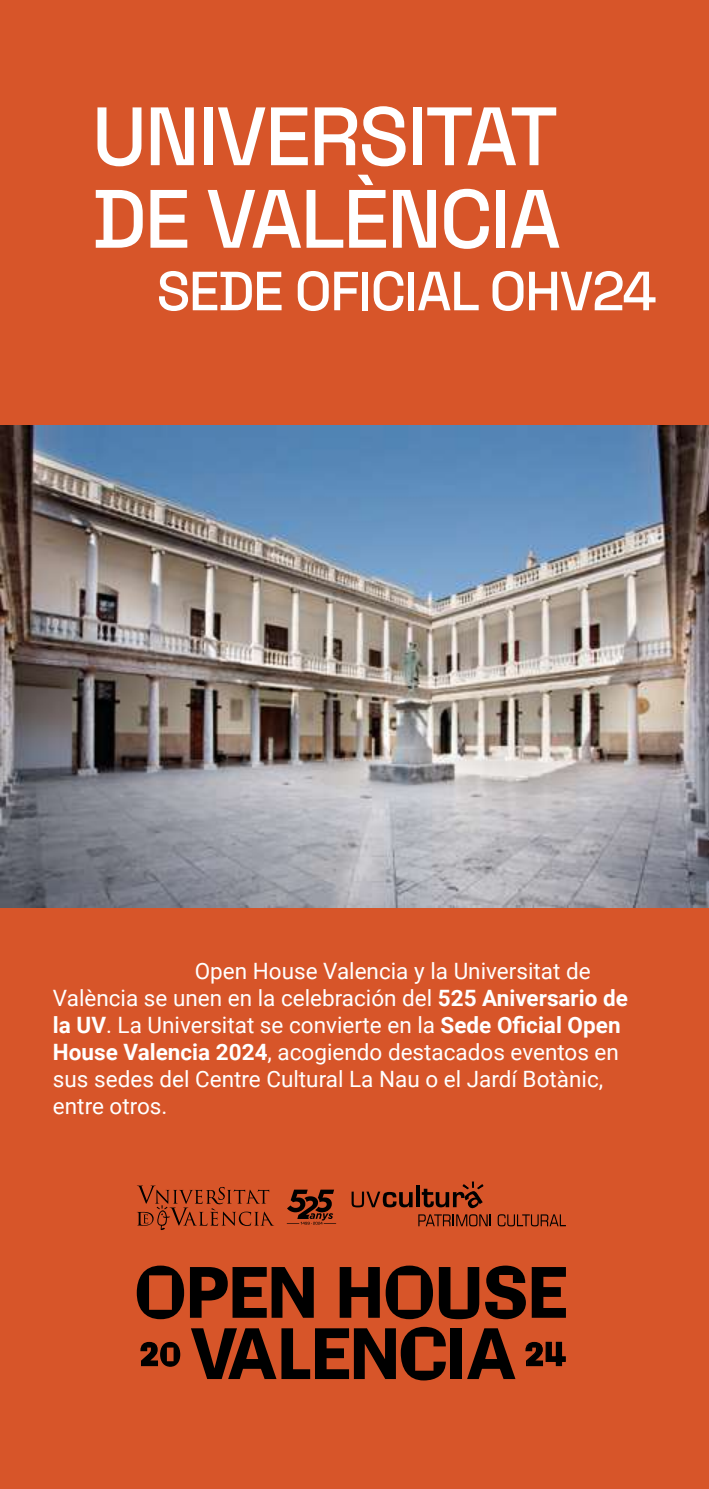
<style>
.page{position:relative;width:709px;height:1489px;background:#fff}
.page>*{position:absolute;margin:0;border:0;box-sizing:border-box;transform-origin:0 0}
.t1{font:300 82.5px/82.5px "Space Grotesk";letter-spacing:-.03em;color:#fff}
.t2{font:300 55px "Space Grotesk";letter-spacing:-.03em;color:#fff}
.t3{font:22.5px/27px "Roboto";color:#fff}
.s1{font-weight:700}
</style>
<div class="page">
<div style="left:0;top:0;width:709px;height:1488px;background:#d75529"></div>
<img style="left:0;top:425px;width:709px;height:482px">
<svg style="left:137px;top:1265px;width:47px;height:54px"></svg>
<svg style="left:439px;top:1267px;width:40px;height:52px"></svg>
<svg style="left:485px;top:1265px;width:81px;height:54px"></svg>
<svg style="left:191px;top:1326px;width:255px;height:54px"></svg>
<div style="left:450px;top:1328px;width:12px;height:50px;background:#000"></div>
<svg style="left:467px;top:1328px;width:48px;height:50px"></svg>
<svg style="left:140px;top:1341px;width:40px;height:25px"></svg>
<svg style="left:190px;top:1267px;width:124px;height:50px"></svg>
<svg style="left:340px;top:1265px;width:93px;height:54px"></svg>
<svg style="left:525px;top:1341px;width:41px;height:25px"></svg>
<svg style="left:287px;top:1189px;width:49px;height:35px"></svg>
<svg style="left:137px;top:1185px;width:137px;height:45px"></svg>
<hr style="left:416px;top:1185px;width:4px;height:22px;background:#000">
<svg style="left:422px;top:1181px;width:61px;height:27px"></svg>
<svg style="left:351px;top:1191px;width:61px;height:16px"></svg>
<svg style="left:418px;top:1214px;width:73px;height:12px"></svg>
<svg style="left:497px;top:1214px;width:69px;height:12px"></svg>
<h1 class="t1" style="left:92px;top:91px;width:471px">UNIVERSITAT<br>DE VALÈNCIA</h1>
<h2 class="t2" style="left:157px;top:251px;width:501px">SEDE OFICIAL OHV24</h2>
<p class="t3" style="left:53px;top:956px;width:576px;text-indent:142px">Open House Valencia y la Universitat de València se unen en la celebración del <span class="s1">525 Aniversario de la UV</span>. La Universitat se convierte en la <span class="s1">Sede Oficial Open House Valencia 2024</span>, acogiendo destacados eventos en sus sedes del Centre Cultural La Nau o el Jardí Botànic, entre otros.</p>
</div>
